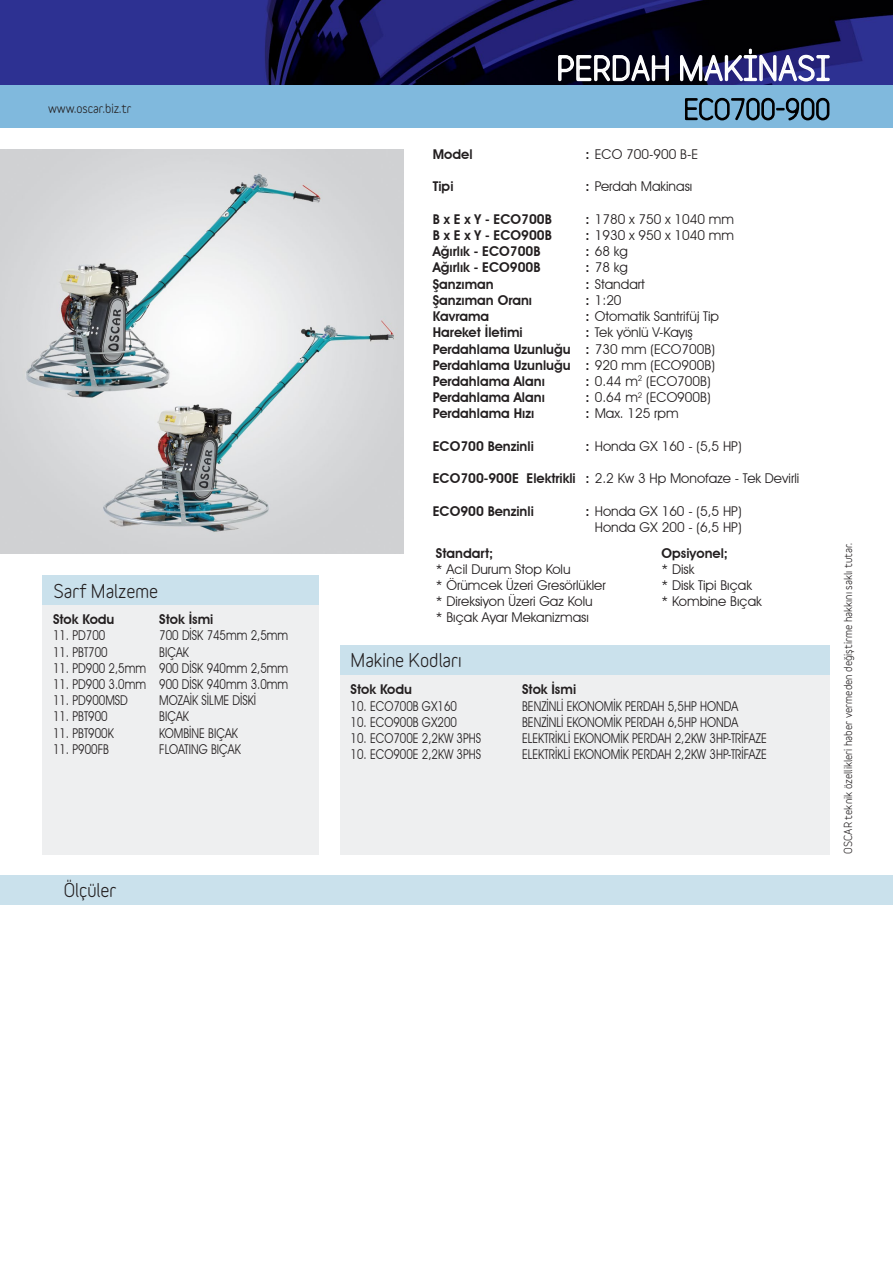
<style>
.page{position:relative;width:893px;height:1263px;background:#fff}
.page>*{position:absolute;margin:0;border:0;box-sizing:border-box;transform-origin:0 0}
.t1{font:700 31.5px "Variable";color:#fff}
.t2{font:700 18px "Variable";color:#231f20}
.t3{font:13.5px "Avant Garde IT Cby BT";color:#231f20;scale:.85 1}
.t4{font:13.5px/16.2px "Avant Garde IT Cby BT";color:#231f20}
.t5{font:600 13.5px/16.2px "Avant Garde IT Cby BT";color:#231f20}
.t6{font:700 12px "Variable";color:#231f20}
.t7{font:700 10.5px "Variable";color:#231f20}
.s1{font-weight:600}
.s2{font-weight:400}
</style>
<div class="page">
<img style="left:0;top:150px;width:404px;height:404px">
<div style="left:43px;top:605px;width:276px;height:250px;background:#eeeff0"></div>
<img style="left:0;top:0;width:893px;height:85px">
<div style="left:0;top:85px;width:893px;height:43px;background:#80b9dd"></div>
<svg style="left:685px;top:97px;width:145px;height:24px"></svg>
<svg style="left:557px;top:54px;width:113px;height:31px;background:#4f4f59"></svg>
<svg style="left:679px;top:48px;width:151px;height:37px;background:#555583"></svg>
<div style="left:43px;top:575px;width:276px;height:30px;background:#cae1ec"></div>
<div style="left:340px;top:674px;width:489px;height:181px;background:#eeeff0"></div>
<div style="left:340px;top:645px;width:489px;height:30px;background:#cae1ec"></div>
<div style="left:0;top:875px;width:893px;height:30px;background:#cae1ec"></div>
<p class="t6" style="left:48px;top:101px;width:85px">www.oscar.biz.tr</p>
<h2 class="t2" style="left:53px;top:581px;width:106px">Sarf Malzeme</h2>
<p class="t5" style="left:53px;top:611px;width:63px">Stok Kodu</p>
<p class="t5" style="left:159px;top:611px;width:56px">Stok İsmi</p>
<p class="t3" style="left:53px;top:627px;width:63px">11. PD700</p>
<p class="t3" style="left:159px;top:627px;width:153px">700 DİSK 745mm 2,5mm</p>
<p class="t3" style="left:53px;top:644px;width:66px">11. PBT700</p>
<p class="t3" style="left:159px;top:644px;width:37px">BIÇAK</p>
<p class="t3" style="left:53px;top:660px;width:278px">11. PD900 2,5mm 900 DİSK 940mm 2,5mm</p>
<p class="t3" style="left:53px;top:676px;width:278px">11. PD900 3.0mm 900 DİSK 940mm 3.0mm</p>
<p class="t3" style="left:53px;top:692px;width:90px">11. PD900MSD</p>
<p class="t3" style="left:159px;top:692px;width:116px">MOZAİK SİLME DİSKİ</p>
<p class="t3" style="left:53px;top:708px;width:66px">11. PBT900</p>
<p class="t3" style="left:159px;top:708px;width:37px">BIÇAK</p>
<p class="t3" style="left:53px;top:725px;width:73px">11. PBT900K</p>
<p class="t3" style="left:159px;top:725px;width:94px">KOMBİNE BIÇAK</p>
<p class="t3" style="left:53px;top:741px;width:67px">11. P900FB</p>
<p class="t3" style="left:159px;top:741px;width:97px">FLOATING BIÇAK</p>
<h2 class="t2" style="left:64px;top:879px;width:54px">Ölçüler</h2>
<h1 class="t1" style="left:556px;top:49px;width:275px">PERDAH MAKİNASI</h1>
<p class="t5" style="left:433px;top:146px;width:41px">Model</p>
<p class="t4" style="left:586px;top:146px;width:114px"><span class="s1">:</span> ECO 700-900 B-E</p>
<p class="t5" style="left:433px;top:178px;width:22px">Tipi</p>
<p class="t4" style="left:586px;top:178px;width:108px"><span class="s1">:</span> Perdah Makinası</p>
<p class="t5" style="left:433px;top:211px;width:120px">B x E x Y - ECO700B</p>
<p class="t4" style="left:586px;top:211px;width:150px"><span class="s1">:</span> 1780 x 750 x 1040 mm</p>
<p class="t5" style="left:433px;top:227px;width:120px">B x E x Y - ECO900B</p>
<p class="t4" style="left:586px;top:227px;width:150px"><span class="s1">:</span> 1930 x 950 x 1040 mm</p>
<p class="t5" style="left:433px;top:243px;width:109px">Ağırlık - ECO700B</p>
<p class="t4" style="left:586px;top:243px;width:44px"><span class="s1">:</span> 68 kg</p>
<p class="t5" style="left:433px;top:259px;width:109px">Ağırlık - ECO900B</p>
<p class="t4" style="left:586px;top:259px;width:44px"><span class="s1">:</span> 78 kg</p>
<p class="t5" style="left:433px;top:276px;width:62px">Şanzıman</p>
<p class="t4" style="left:586px;top:276px;width:61px"><span class="s1">:</span> Standart</p>
<p class="t5" style="left:433px;top:292px;width:101px">Şanzıman Oranı</p>
<p class="t4" style="left:586px;top:292px;width:38px"><span class="s1">:</span> 1:20</p>
<p class="t5" style="left:433px;top:308px;width:58px">Kavrama</p>
<p class="t4" style="left:586px;top:308px;width:135px"><span class="s1">:</span> Otomatik Santrifüj Tip</p>
<p class="t5" style="left:433px;top:324px;width:91px">Hareket İletimi</p>
<p class="t5" style="left:433px;top:324px;width:284px;text-indent:153px">: <span class="s2">Tek yönlü V-Kayış<br></span>Perdahlama Uzunluğu : <span class="s2">730 mm (ECO700B)<br></span>Perdahlama Uzunluğu : <span class="s2">920 mm (ECO900B)<br></span>Perdahlama Alanı</p>
<p class="t4" style="left:586px;top:373px;width:127px"><span class="s1">:</span> 0.44 m<sup>2</sup> (ECO700B)</p>
<p class="t5" style="left:433px;top:389px;width:114px">Perdahlama Alanı</p>
<p class="t4" style="left:586px;top:389px;width:127px"><span class="s1">:</span> 0.64 m<sup>2</sup> (ECO900B)</p>
<p class="t5" style="left:433px;top:405px;width:103px">Perdahlama Hızı</p>
<p class="t4" style="left:586px;top:405px;width:95px"><span class="s1">:</span> Max. 125 rpm</p>
<p class="t5" style="left:433px;top:438px;width:103px">ECO700 Benzinli</p>
<p class="t4" style="left:586px;top:438px;width:158px"><span class="s1">:</span> Honda GX 160 - (5,5 HP)</p>
<p class="t4" style="left:433px;top:470px;width:368px"><span class="s1">ECO700-900E Elektrikli :</span> 2.2 Kw 3 Hp Monofaze - Tek Devirli</p>
<p class="t5" style="left:433px;top:502px;width:103px">ECO900 Benzinli</p>
<p class="t4" style="left:586px;top:502px;width:158px;text-align:right"><span class="s1">:</span> Honda GX 160 - (5,5 HP)<br>Honda GX 200 - (6,5 HP)</p>
<p class="t5" style="left:436px;top:545px;width:59px">Standart;</p>
<p class="t4" style="left:436px;top:561px;width:171px">* Acil Durum Stop Kolu<br>* Örümcek Üzeri Gresörlükler * Direksiyon Üzeri Gaz Kolu<br>* Bıçak Ayar Mekanizması</p>
<p class="t5" style="left:662px;top:545px;width:68px">Opsiyonel;</p>
<p class="t4" style="left:662px;top:561px;width:102px">* Disk<br>* Disk Tipi Bıçak * Kombine Bıçak</p>
<h2 class="t2" style="left:351px;top:650px;width:113px">Makine Kodları</h2>
<p class="t5" style="left:351px;top:681px;width:63px">Stok Kodu</p>
<p class="t5" style="left:522px;top:681px;width:56px">Stok İsmi</p>
<p class="t3" style="left:351px;top:698px;width:127px">10. ECO700B GX160</p>
<p class="t3" style="left:522px;top:698px;width:256px">BENZİNLİ EKONOMİK PERDAH 5,5HP HONDA</p>
<p class="t3" style="left:351px;top:714px;width:127px">10. ECO900B GX200</p>
<p class="t3" style="left:522px;top:714px;width:256px">BENZİNLİ EKONOMİK PERDAH 6,5HP HONDA</p>
<p class="t3" style="left:351px;top:730px;width:155px">10. ECO700E 2,2KW 3PHS</p>
<p class="t3" style="left:522px;top:730px;width:289px">ELEKTRİKLİ EKONOMİK PERDAH 2,2KW 3HP-TRİFAZE</p>
<p class="t3" style="left:351px;top:746px;width:155px">10. ECO900E 2,2KW 3PHS</p>
<p class="t3" style="left:522px;top:746px;width:289px">ELEKTRİKLİ EKONOMİK PERDAH 2,2KW 3HP-TRİFAZE</p>
<p class="t7" style="left:842px;top:854px;width:312px;rotate:-90deg">OSCAR teknik özellikleri haber vermeden değiştirme hakkını saklı tutar.</p>
</div>
